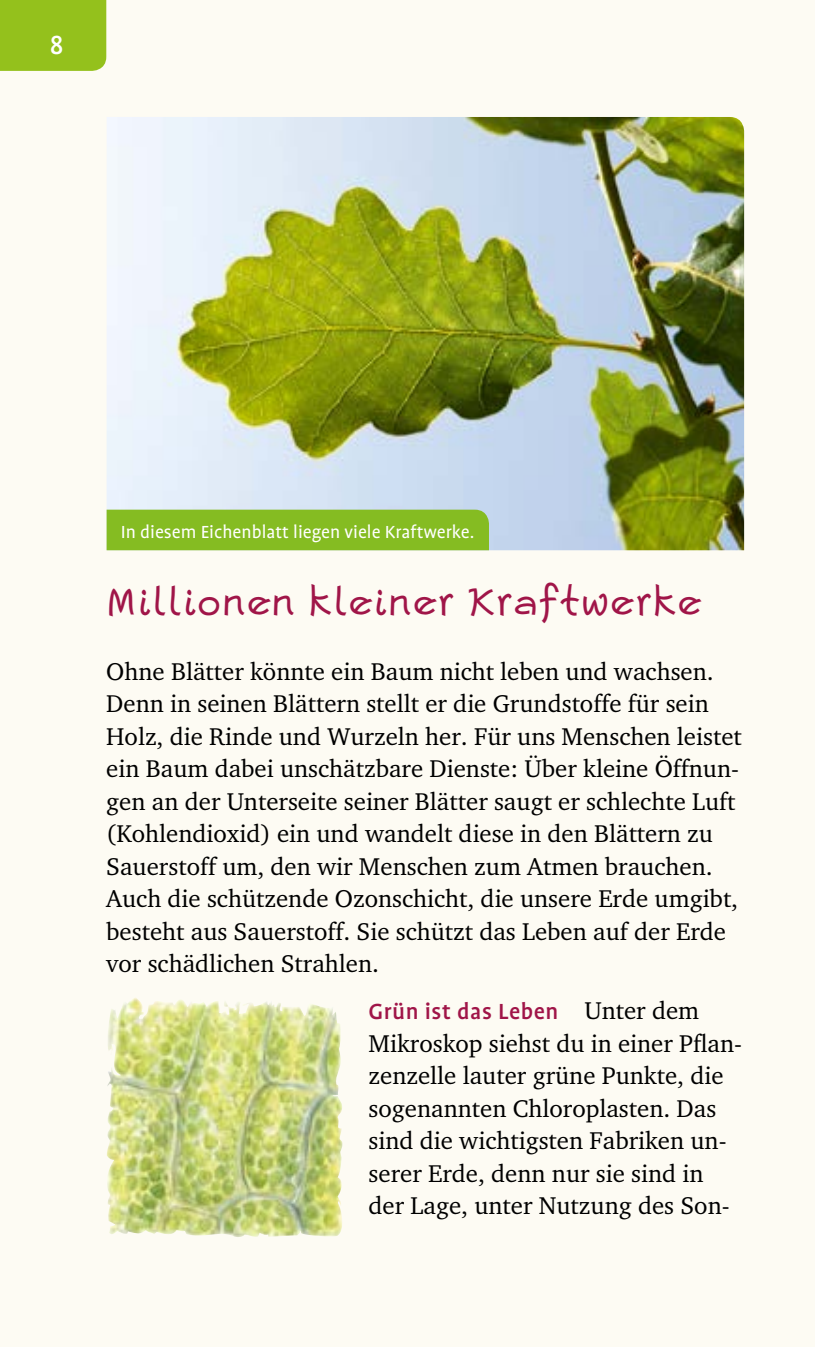
<style>
.page{position:relative;width:815px;height:1347px;background:#fff}
.page>*{position:absolute;margin:0;border:0;box-sizing:border-box;transform-origin:0 0}
.t1{font:45px "Escript LL";letter-spacing:.03em;color:#a01548}
.t2{font:500 30px "UV Profile Tab";color:#fff}
.t3{font:25px/32.5px "UV Charter";color:#000}
.t4{font:500 25px "UV Profile Tab";letter-spacing:.02em;color:#a01548}
.t5{font:20px "UV Profile Tab";color:#fff}
.s1{font-family:"UV Charter";font-weight:400;color:#000}
</style>
<div class="page">
<div style="left:0;top:0;width:815px;height:1346px;background:#fdfbf3"></div>
<div style="left:0;top:0;width:106px;height:71px;background:#94c11c"></div>
<img style="left:107px;top:117px;width:637px;height:433px">
<img style="left:107px;top:1000px;width:236px;height:237px">
<div style="left:107px;top:509px;width:382px;height:41px;background:#85bc22"></div>
<p class="t2" style="left:50px;top:30px;width:16px">8</p>
<p class="t5" style="left:121px;top:521px;width:355px">In diesem Eichenblatt liegen viele Kraftwerke.</p>
<h1 class="t1" style="left:106px;top:576px;width:596px">Millionen kleiner Kraftwerke</h1>
<p class="t3" style="left:106px;top:654px;width:637px">Ohne Blätter könnte ein Baum nicht leben und wachsen.<br>Denn in seinen Blättern stellt er die Grundstoffe für sein Holz, die Rinde und Wurzeln her. Für uns Menschen leistet ein Baum dabei unschätzbare Dienste: Über kleine Öffnun&shy;gen an der Unterseite seiner Blätter saugt er schlechte Luft (Kohlendioxid) ein und wandelt diese in den Blättern zu Sauerstoff um, den wir Menschen zum Atmen brauchen.<br>Auch die schützende Ozonschicht, die unsere Erde umgibt, besteht aus Sauerstoff. Sie schützt das Leben auf der Erde vor schädlichen Strahlen.</p>
<p class="t4" style="left:369px;top:998px;width:332px">Grün ist das Leben <span class="s1">Unter dem</span></p>
<p class="t3" style="left:369px;top:1026px;width:375px">Mikroskop siehst du in einer Pflan&shy;zenzelle lauter grüne Punkte, die sogenannten Chloroplasten. Das sind die wichtigsten Fabriken un&shy;serer Erde, denn nur sie sind in der Lage, unter Nutzung des Son-</p>
</div>
